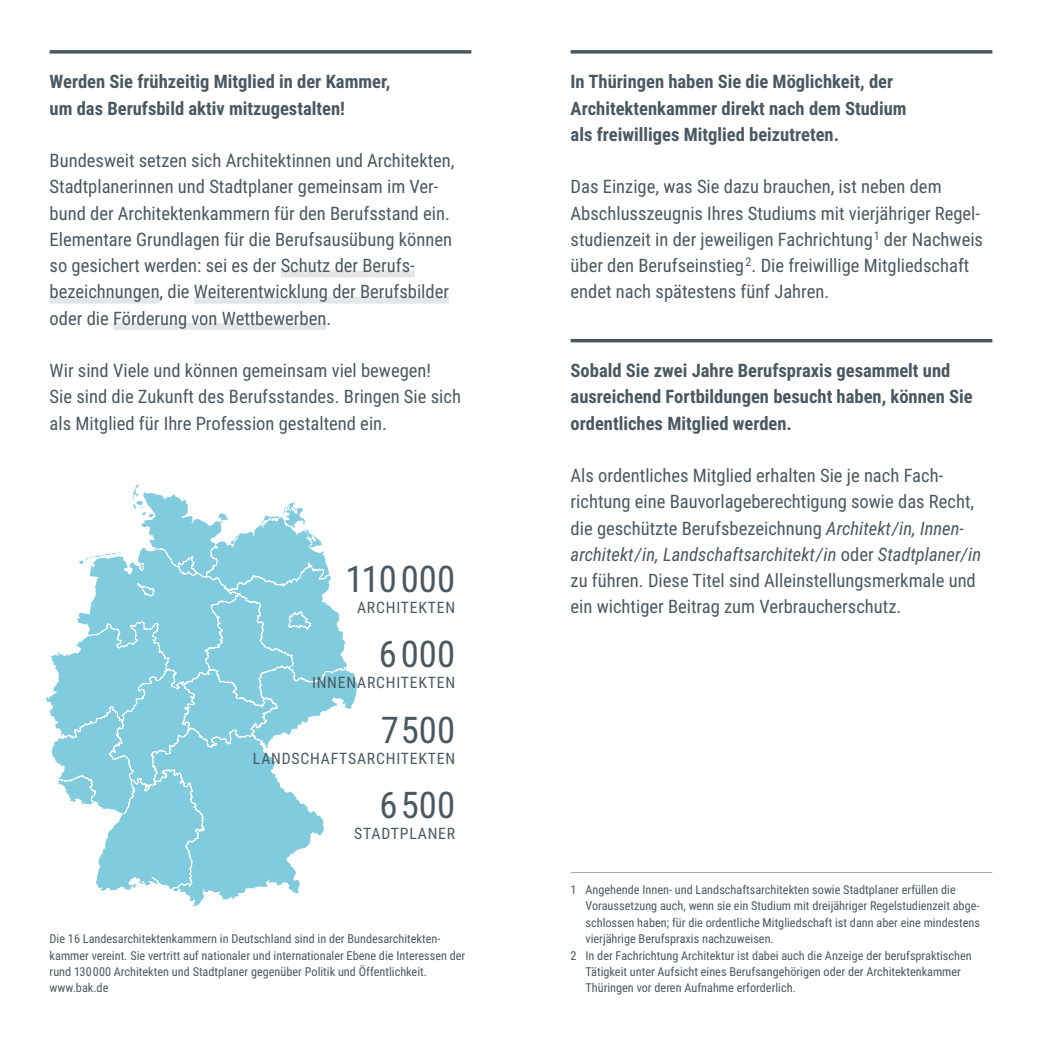
<style>
.page{position:relative;width:1042px;height:1042px;background:#fff}
.page>*{position:absolute;margin:0;border:0;box-sizing:border-box;transform-origin:0 0}
.stats-number{font:36.75px "Roboto Condensed";color:#4a5862}
.t1{font:18.55px/26.2px "Roboto Condensed";color:#4a5862}
.t2{font:700 18.55px/26.2px "Roboto Condensed";color:#4a5862}
.stats-legend{font:15.75px "Roboto Condensed";letter-spacing:.05em;color:#4a5862}
.footnote{font:12.25px/16.4px "Roboto Condensed";color:#4a5862}
.p_small{font:12.25px/16.4px "Roboto Condensed";color:#4a5862}
.s1{font-style:italic}
</style>
<div class="page">
<svg style="left:46px;top:493px;width:311px;height:413px"></svg>
<svg style="left:133px;top:485px;width:21px;height:32px"></svg>
<svg style="left:58px;top:543px;width:289px;height:347px"></svg>
<svg style="left:50px;top:50px;width:421px;height:4px;background:#606c75"></svg>
<div style="left:281px;top:270px;width:134px;height:7px;background:#e4e6e8"></div>
<div style="left:50px;top:297px;width:110px;height:7px;background:#e4e6e8"></div>
<div style="left:194px;top:297px;width:255px;height:7px;background:#e4e6e8"></div>
<div style="left:113px;top:323px;width:213px;height:7px;background:#e4e6e8"></div>
<svg style="left:570px;top:50px;width:422px;height:4px;background:#606c75"></svg>
<hr style="left:570px;top:339px;width:422px;height:3px;background:#4a5862">
<hr style="left:570px;top:872px;width:422px;height:1px;background:#a4acb1">
<p class="t2" style="left:50px;top:68px;width:342px">Werden Sie frühzeitig Mitglied in der Kammer, um das Berufsbild aktiv mitzugestalten!</p>
<p class="t1" style="left:50px;top:147px;width:406px">Bundesweit setzen sich Architektinnen und Architekten, Stadtplanerinnen und Stadtplaner gemeinsam im Ver&shy;bund der Architektenkammern für den Berufsstand ein.<br>Elementare Grundlagen für die Berufsausübung können so gesichert werden: sei es der Schutz der Berufs&shy;bezeichnungen, die Weiterentwicklung der Berufsbilder oder die Förderung von Wettbewerben.</p>
<p class="t1" style="left:50px;top:357px;width:383px">Wir sind Viele und können gemeinsam viel bewegen!</p>
<p class="t1" style="left:50px;top:383px;width:413px">Sie sind die Zukunft des Berufsstandes. Bringen Sie sich als Mitglied für Ihre Profession gestaltend ein.</p>
<p class="stats-number" style="left:345px;top:553px;width:111px">110 000</p>
<p class="stats-legend" style="left:357px;top:596px;width:100px">ARCHITEKTEN</p>
<p class="stats-number" style="left:379px;top:628px;width:78px">6 000</p>
<p class="stats-legend" style="left:312px;top:672px;width:145px">INNENARCHITEKTEN</p>
<p class="stats-number" style="left:381px;top:704px;width:76px">7 500</p>
<p class="stats-legend" style="left:253px;top:747px;width:204px">LANDSCHAFTSARCHITEKTEN</p>
<p class="stats-number" style="left:379px;top:779px;width:77px">6 500</p>
<p class="stats-legend" style="left:354px;top:822px;width:103px">STADTPLANER</p>
<p class="p_small" style="left:50px;top:930px;width:417px">Die 16 Landesarchitektenkammern in Deutschland sind in der Bundesarchitekten&shy;kammer vereint. Sie vertritt auf nationaler und internationaler Ebene die Interessen der rund 130000 Architekten und Stadtplaner gegenüber Politik und Öffentlichkeit.</p>
<p class="p_small" style="left:50px;top:979px;width:60px">www.bak.de</p>
<p class="t2" style="left:570px;top:68px;width:338px">In Thüringen haben Sie die Möglichkeit, der<br>Architektenkammer direkt nach dem Studium als freiwilliges Mitglied beizutreten.</p>
<p class="t1" style="left:570px;top:173px;width:414px">Das Einzige, was Sie dazu brauchen, ist neben dem Abschlusszeugnis Ihres Studiums mit vierjähriger Regel&shy;studienzeit in der jeweiligen Fachrichtung<sup>1</sup> der Nachweis über den Berufseinstieg <sup>2</sup>. Die freiwillige Mitgliedschaft endet nach spätestens fünf Jahren.</p>
<p class="t2" style="left:570px;top:357px;width:404px">Sobald Sie zwei Jahre Berufspraxis gesammelt und ausreichend Fortbildungen besucht haben, können Sie ordentliches Mitglied werden.</p>
<p class="t1" style="left:570px;top:462px;width:412px">Als ordentliches Mitglied erhalten Sie je nach Fach-- richtung eine Bauvorlageberechtigung sowie das Recht, die geschützte Berufsbezeichnung <span class="s1">Architekt/in, Innen&shy;architekt/in, Landschaftsarchitekt/in</span> oder <span class="s1">Stadtplaner/in </span>zu führen. Diese Titel sind Alleinstellungsmerkmale und ein wichtiger Beitrag zum Verbraucherschutz.</p>
<p class="footnote" style="left:585px;top:881px;width:396px;text-indent:-15px">1 Angehende Innen- und Landschaftsarchitekten sowie Stadtplaner erfüllen die Voraussetzung auch, wenn sie ein Studium mit dreijähriger Regelstudienzeit abge&shy;schlossen haben; für die ordentliche Mitgliedschaft ist dann aber eine mindestens vierjährige Berufspraxis nachzuweisen.</p>
<p class="footnote" style="left:585px;top:946px;width:388px;text-indent:-15px">2 In der Fachrichtung Architektur ist dabei auch die Anzeige der berufspraktischen<br>Tätigkeit unter Aufsicht eines Berufsangehörigen oder der Architektenkammer<br>Thüringen vor deren Aufnahme erforderlich.</p>
</div>
